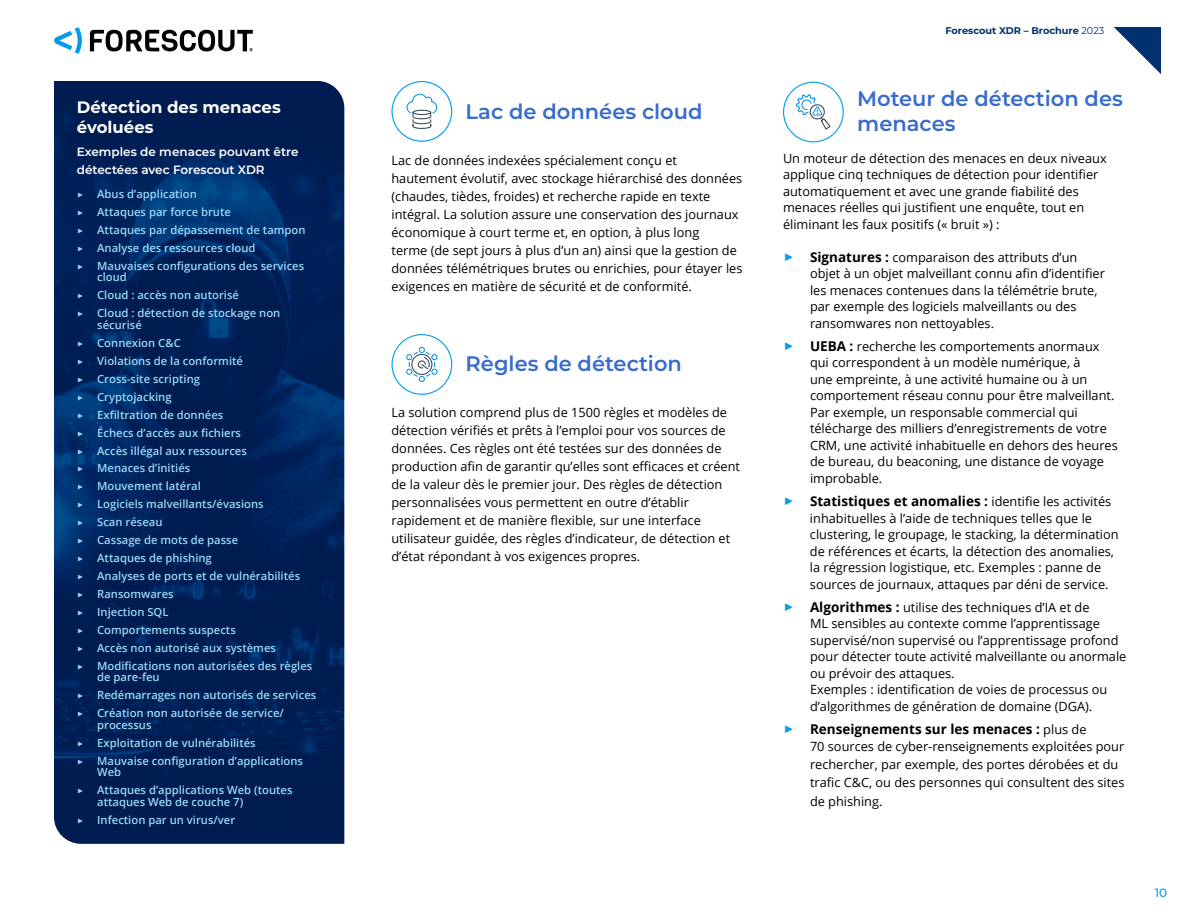
<style>
.page{position:relative;width:1188px;height:918px;background:#fff}
.page>*{position:absolute;margin:0;border:0;box-sizing:border-box;transform-origin:0 0}
.t1{font:600 21px/25.2px "Montserrat";color:#376bcc}
.t2{font:700 16.5px/20.5px "Montserrat";color:#fff}
.t3{font:700 13.5px "Open Sans";color:#000}
.t4{font:12.75px/16.5px "Open Sans";color:#000}
.t5{font:600 12px/17.4px "Montserrat";color:#fff}
.t6{font:500 12px "Montserrat";color:#009dea}
.t7{font:600 11.25px/18px "Open Sans";color:#99d8f7}
.t8{font:700 9.75px "Montserrat";color:#002f70}
.s1{font-family:"Montserrat";font-weight:400}
.s2{font-weight:400}
.s3{font-family:"Montserrat";font-size:18px;color:#009dea}
.s4{font-weight:700;font-size:13.5px}
.s5{font-family:"Montserrat";font-weight:400;font-size:18px;color:#009dea}
.s6{font-weight:400;font-size:12.75px}
</style>
<div class="page">
<svg style="left:1114px;top:27px;width:47px;height:47px"></svg>
<svg style="left:54px;top:27px;width:28px;height:27px"></svg>
<svg style="left:90px;top:30px;width:163px;height:22px"></svg>
<svg style="left:406px;top:93px;width:32px;height:36px"></svg>
<div style="left:392px;top:81px;width:60px;height:61px;border:1px solid #009dea;border-radius:50%"></div>
<div style="left:431px;top:369px;width:7px;height:6px;border:1px solid #0c94e2;border-radius:50%"></div>
<div style="left:431px;top:354px;width:7px;height:6px;border:1px solid #0c94e2;border-radius:50%"></div>
<svg style="left:406px;top:347px;width:29px;height:35px"></svg>
<div style="left:392px;top:334px;width:60px;height:61px;border:1px solid #009dea;border-radius:50%"></div>
<svg style="left:796px;top:94px;width:35px;height:36px"></svg>
<div style="left:783px;top:82px;width:61px;height:60px;border:1px solid #009dea;border-radius:50%"></div>
<img style="left:54px;top:81px;width:290px;height:763px">
<p class="t2" style="left:77px;top:96px;width:205px">Détection des menaces évoluées</p>
<p class="t5" style="left:77px;top:143px;width:223px">Exemples de menaces pouvant être détectées avec Forescout XDR</p>
<p class="t7" style="left:77px;top:185px;width:230px"><span class="s1">▶</span> Abus d’application<br><span class="s1">▶</span> Attaques par force brute<br><span class="s1">▶</span> Attaques par dépassement de tampon <span class="s1">▶</span> Analyse des ressources cloud<br><span class="s1">▶</span> Mauvaises configurations des services</p>
<p class="t7" style="left:77px;top:268px;width:205px;text-indent:20px">cloud<br><span class="s1">▶</span> Cloud : accès non autorisé<br><span class="s1">▶</span> Cloud : détection de stockage non</p>
<p class="t7" style="left:77px;top:316px;width:237px;text-indent:20px">sécurisé<br><span class="s1">▶</span> Connexion C&amp;C<br><span class="s1">▶</span> Violations de la conformité<br><span class="s1">▶</span> Cross-site scripting<br><span class="s1">▶</span> Cryptojacking<br><span class="s1">▶</span> Exfiltration de données<br><span class="s1">▶</span> Échecs d’accès aux fichiers<br><span class="s1">▶</span> Accès illégal aux ressources<br><span class="s1">▶</span> Menaces d’initiés<br><span class="s1">▶</span> Mouvement latéral<br><span class="s1">▶</span> Logiciels malveillants/évasions<br><span class="s1">▶</span> Scan réseau<br><span class="s1">▶</span> Cassage de mots de passe<br><span class="s1">▶</span> Attaques de phishing<br><span class="s1">▶</span> Analyses de ports et de vulnérabilités<br><span class="s1">▶</span> Ransomwares<br><span class="s1">▶</span> Injection SQL<br><span class="s1">▶</span> Comportements suspects<br><span class="s1">▶</span> Accès non autorisé aux systèmes<br><span class="s1">▶</span> Modifications non autorisées des règles</p>
<p class="t7" style="left:77px;top:668px;width:241px;text-indent:20px">de pare-feu<br><span class="s1">▶</span> Redémarrages non autorisés de services <span class="s1">▶</span> Création non autorisée de service/</p>
<p class="t7" style="left:77px;top:716px;width:228px;text-indent:20px">processus<br><span class="s1">▶</span> Exploitation de vulnérabilités<br><span class="s1">▶</span> Mauvaise configuration d’applications</p>
<p class="t7" style="left:77px;top:763px;width:217px;text-indent:20px">Web<br><span class="s1">▶</span> Attaques d’applications Web (toutes</p>
<p class="t7" style="left:77px;top:792px;width:168px;text-indent:20px">attaques Web de couche 7) <span class="s1">▶</span> Infection par un virus/ver</p>
<h1 class="t1" style="left:466px;top:98px;width:238px">Lac de données cloud</h1>
<p class="t4" style="left:392px;top:151px;width:353px;line-height:18px">Lac de données indexées spécialement conçu et hautement évolutif, avec stockage hiérarchisé des données (chaudes, tièdes, froides) et recherche rapide en texte intégral. La solution assure une conservation des journaux économique à court terme et, en option, à plus long<br>terme (de sept jours à plus d’un an) ainsi que la gestion de données télémétriques brutes ou enrichies, pour étayer les exigences en matière de sécurité et de conformité.</p>
<h1 class="t1" style="left:466px;top:350px;width:218px">Règles de détection</h1>
<p class="t4" style="left:392px;top:403px;width:350px;line-height:18px">La solution comprend plus de 1500 règles et modèles de détection vérifiés et prêts à l’emploi pour vos sources de données. Ces règles ont été testées sur des données de production afin de garantir qu’elles sont efficaces et créent de la valeur dès le premier jour. Des règles de détection personnalisées vous permettent en outre d’établir rapidement et de manière flexible, sur une interface utilisateur guidée, des règles d’indicateur, de détection et d’état répondant à vos exigences propres.</p>
<p class="t8" style="left:945px;top:23px;width:160px">Forescout XDR – Brochure <span class="s2">2023</span></p>
<h1 class="t1" style="left:857px;top:85px;width:267px">Moteur de détection des menaces</h1>
<p class="t4" style="left:783px;top:150px;width:325px">Un moteur de détection des menaces en deux niveaux applique cinq techniques de détection pour identifier automatiquement et avec une grande fiabilité des menaces réelles qui justifient une enquête, tout en éliminant les faux positifs (« bruit ») :</p>
<p class="t4" style="left:810px;top:249px;width:296px;text-indent:-27px"><span class="s3">▶</span> <span class="s4">Signatures :</span> comparaison des attributs d’un objet à un objet malveillant connu afin d’identifier les menaces contenues dans la télémétrie brute, par exemple des logiciels malveillants ou des ransomwares non nettoyables.</p>
<p class="t4" style="left:810px;top:338px;width:309px;text-indent:-27px"><span class="s3">▶</span> <span class="s4">UEBA :</span> recherche les comportements anormaux qui correspondent à un modèle numérique, à<br>une empreinte, à une activité humaine ou à un comportement réseau connu pour être malveillant.<br>Par exemple, un responsable commercial qui télécharge des milliers d’enregistrements de votre CRM, une activité inhabituelle en dehors des heures de bureau, du beaconing, une distance de voyage improbable.</p>
<p class="t3" style="left:783px;top:492px;width:330px"><span class="s5">▶</span> Statistiques et anomalies : <span class="s6">identifie les activités</span></p>
<p class="t4" style="left:810px;top:510px;width:310px">inhabituelles à l’aide de techniques telles que le clustering, le groupage, le stacking, la détermination de références et écarts, la détection des anomalies, la régression logistique, etc. Exemples : panne de sources de journaux, attaques par déni de service.</p>
<p class="t4" style="left:810px;top:599px;width:318px;text-indent:-27px"><span class="s3">▶</span> <span class="s4">Algorithmes :</span> utilise des techniques d’IA et de<br>ML sensibles au contexte comme l’apprentissage supervisé/non supervisé ou l’apprentissage profond pour détecter toute activité malveillante ou anormale ou prévoir des attaques.<br>Exemples : identification de voies de processus ou d’algorithmes de génération de domaine (DGA).</p>
<p class="t3" style="left:783px;top:720px;width:305px"><span class="s5">▶</span> Renseignements sur les menaces : <span class="s6">plus de</span></p>
<p class="t4" style="left:810px;top:737px;width:316px;line-height:18px">70 sources de cyber-renseignements exploitées pour rechercher, par exemple, des portes dérobées et du trafic C&amp;C, ou des personnes qui consultent des sites</p>
<p class="t4" style="left:810px;top:793px;width:74px">de phishing.</p>
<p class="t6" style="left:1155px;top:884px;width:14px">10</p>
</div>
